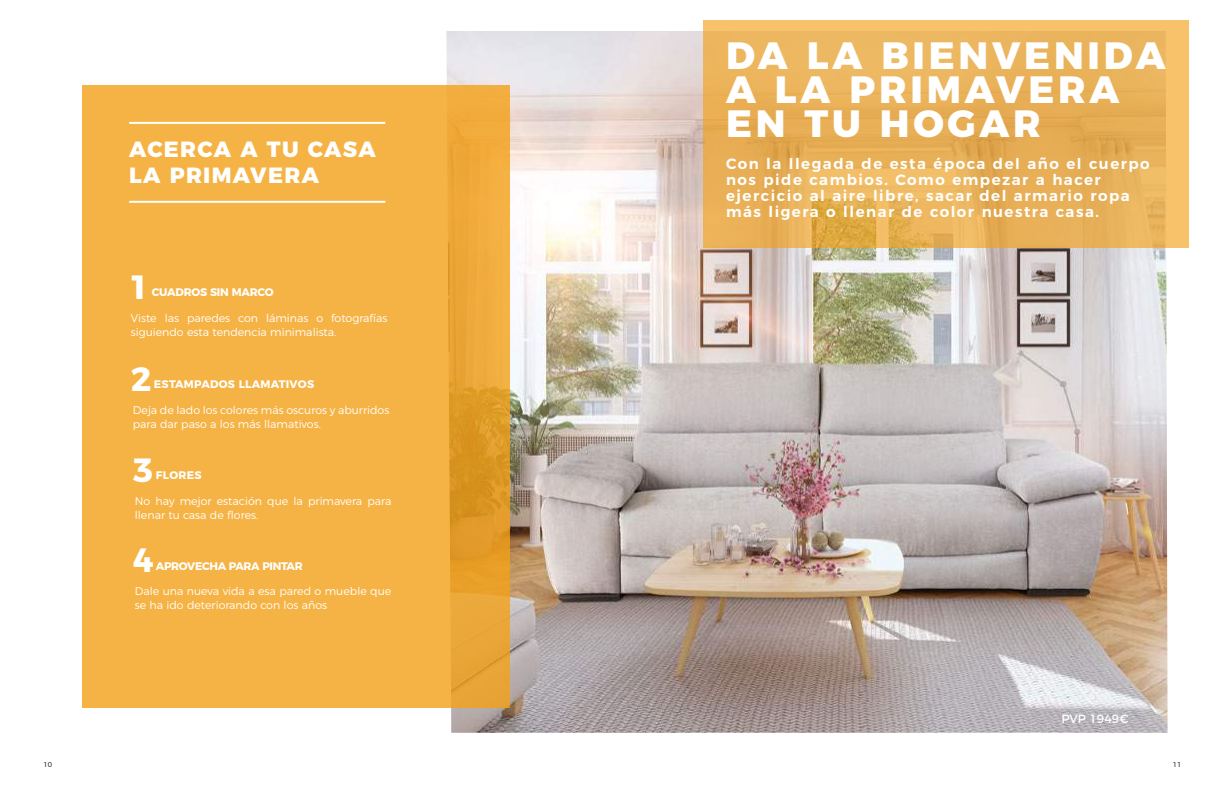
<style>
.page{position:relative;width:1224px;height:792px;background:#fff}
.page>*{position:absolute;margin:0;border:0;box-sizing:border-box;transform-origin:0 0}
.t1{font:800 38px/34px "Montserrat";letter-spacing:.1em;color:#fff}
.t2{font:700 33.6px "Montserrat";color:#fff}
.t3{font:800 22px/26px "Montserrat";letter-spacing:.06em;color:#fff}
.t4{font:600 15px/16px "Montserrat";letter-spacing:.1em;color:#fff}
.t5{font:12px "Montserrat";color:#fff}
.t6{font:300 11px/14px "Montserrat";color:#fff}
.t7{font:700 11px "Montserrat";letter-spacing:-.02em;color:#fff}
.t8{font:700 11px "Montserrat";letter-spacing:.025em;color:#fff}
.t9{font:300 7px "Montserrat";color:#000}
</style>
<div class="page">
<img style="left:446px;top:31px;width:722px;height:702px">
<svg style="left:82px;top:85px;width:427px;height:622px;background:#f4b042"></svg>
<hr style="left:129px;top:201px;width:256px;height:2px;background:#fff">
<hr style="left:129px;top:122px;width:256px;height:2px;background:#fff">
<svg style="left:704px;top:20px;width:485px;height:227px;background:#e9b25a"></svg>
<h3 class="t3" style="left:129px;top:135px;width:248px">ACERCA A TU CASA<br>LA PRIMAVERA</h3>
<h2 class="t2" style="left:129px;top:259px;width:22px">1</h2>
<p class="t7" style="left:152px;top:284px;width:123px">CUADROS SIN MARCO</p>
<p class="t6" style="left:131px;top:310px;width:258px">Viste las paredes con láminas o fotografías siguiendo esta tendencia minimalista.</p>
<h2 class="t2" style="left:131px;top:351px;width:22px">2</h2>
<p class="t8" style="left:154px;top:376px;width:162px">ESTAMPADOS LLAMATIVOS</p>
<p class="t6" style="left:133px;top:402px;width:258px">Deja de lado los colores más oscuros y aburridos para dar paso a los más llamativos.</p>
<h2 class="t2" style="left:133px;top:442px;width:22px">3</h2>
<p class="t7" style="left:156px;top:467px;width:47px">FLORES</p>
<p class="t6" style="left:135px;top:493px;width:258px">No hay mejor estación que la primavera para llenar tu casa de flores.</p>
<h2 class="t2" style="left:133px;top:532px;width:22px">4</h2>
<p class="t7" style="left:156px;top:557px;width:148px">APROVECHA PARA PINTAR</p>
<p class="t6" style="left:135px;top:583px;width:258px">Dale una nueva vida a esa pared o mueble que se ha ido deteriorando con los años</p>
<h1 class="t1" style="left:726px;top:35px;width:441px">DA LA BIENVENIDA<br>A LA PRIMAVERA<br>EN TU HOGAR</h1>
<h3 class="t4" style="left:726px;top:154px;width:425px">Con la llegada de esta época del año el cuerpo nos pide cambios. Como empezar a hacer ejercicio al aire libre, sacar del armario ropa más ligera o llenar de color nuestra casa.</h3>
<p class="t5" style="left:1062px;top:709px;width:69px">PVP 1949€</p>
<p class="t9" style="left:44px;top:759px;width:10px">10</p>
<p class="t9" style="left:1173px;top:759px;width:10px">11</p>
</div>
